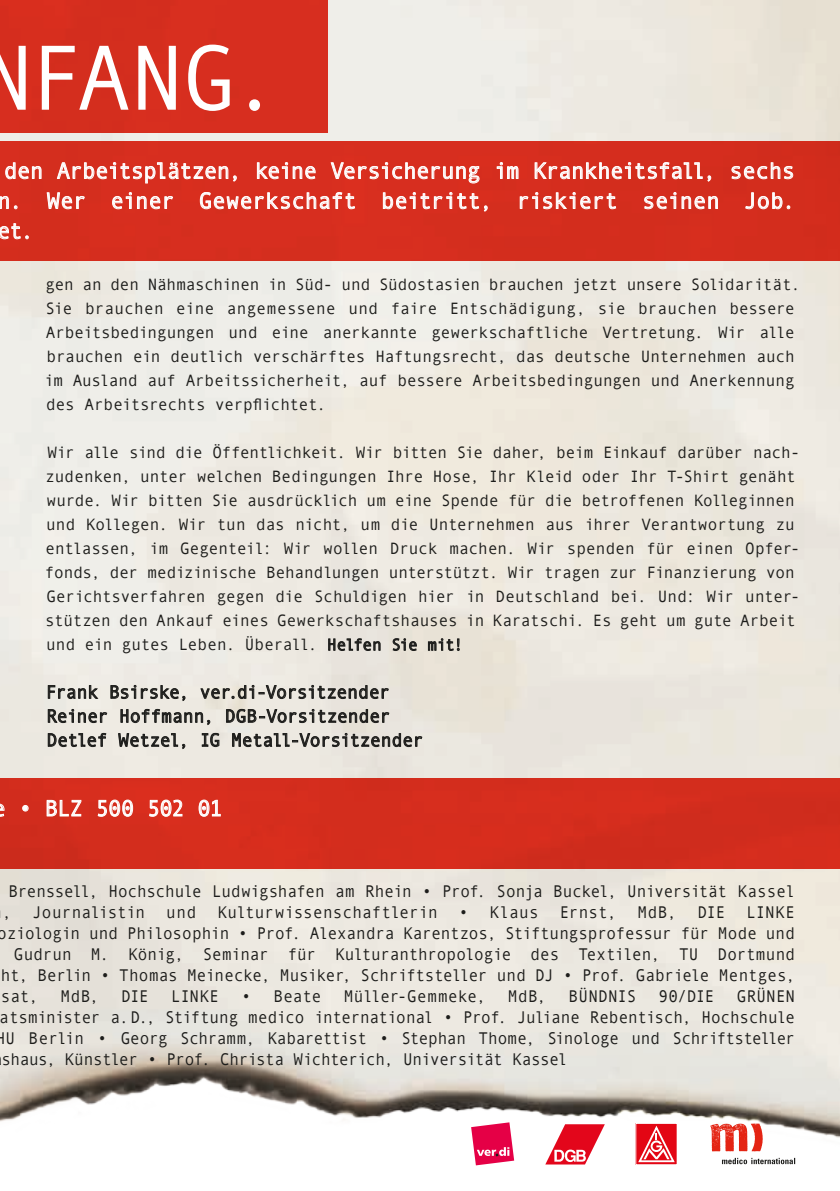
<style>
.page{position:relative;width:840px;height:1191px;background:#fff}
.page>*{position:absolute;margin:0;border:0;box-sizing:border-box;transform-origin:0 0}
.t1{font:92.6px "Andale Mono";letter-spacing:-.03em;color:#fff}
.t2{font:22.6px/30px "Andale Mono";letter-spacing:-.025em;color:#fff;text-align:justify}
.t3{font:22.6px "Andale Mono";letter-spacing:-.025em;color:#fff;scale:.96 1}
.t4{font:18.4px/24px "Andale Mono";letter-spacing:-.025em;color:#1d1d1b}
.t5{font:17px/21px "Andale Mono";letter-spacing:-.02em;color:#1d1d1b;text-align:justify;scale:.94 1}
.t6{font:17px "Andale Mono";letter-spacing:.005em;color:#1d1d1b;scale:.94 1}
.t7{font:17px "Andale Mono";letter-spacing:.015em;color:#1d1d1b;scale:.94 1}
.t8{font:16.4px/24px "Andale Mono";letter-spacing:-.015em;color:#1d1d1b}
</style>
<div class="page">
<img style="left:0;top:0;width:839px;height:1166px">
<div style="left:0;top:0;width:327px;height:133px;background:#d72e1f"></div>
<div style="left:0;top:141px;width:839px;height:119px;background:#d52e1e"></div>
<svg style="left:5px;top:162px;width:37px;height:18px"></svg>
<svg style="left:56px;top:162px;width:181px;height:22px"></svg>
<svg style="left:256px;top:162px;width:60px;height:18px"></svg>
<svg style="left:330px;top:162px;width:150px;height:22px"></svg>
<svg style="left:496px;top:162px;width:22px;height:17px"></svg>
<svg style="left:534px;top:162px;width:177px;height:20px"></svg>
<svg style="left:731px;top:162px;width:62px;height:18px"></svg>
<svg style="left:0;top:196px;width:18px;height:14px"></svg>
<svg style="left:46px;top:192px;width:39px;height:18px"></svg>
<svg style="left:112px;top:192px;width:61px;height:18px"></svg>
<svg style="left:199px;top:192px;width:156px;height:18px"></svg>
<svg style="left:382px;top:192px;width:106px;height:20px"></svg>
<svg style="left:519px;top:192px;width:97px;height:18px"></svg>
<svg style="left:644px;top:192px;width:74px;height:18px"></svg>
<svg style="left:745px;top:192px;width:45px;height:18px"></svg>
<svg style="left:0;top:223px;width:29px;height:17px"></svg>
<svg style="left:328px;top:638px;width:52px;height:13px"></svg>
<svg style="left:392px;top:638px;width:24px;height:13px"></svg>
<svg style="left:427px;top:638px;width:32px;height:13px"></svg>
<svg style="left:48px;top:685px;width:50px;height:14px"></svg>
<svg style="left:110px;top:685px;width:75px;height:16px"></svg>
<svg style="left:200px;top:685px;width:189px;height:14px;background:#aca9a3"></svg>
<svg style="left:48px;top:709px;width:59px;height:14px"></svg>
<svg style="left:120px;top:709px;width:90px;height:16px"></svg>
<svg style="left:226px;top:709px;width:163px;height:14px;background:#a4a19b"></svg>
<svg style="left:48px;top:733px;width:58px;height:14px"></svg>
<svg style="left:118px;top:733px;width:67px;height:16px"></svg>
<svg style="left:202px;top:733px;width:17px;height:14px"></svg>
<svg style="left:232px;top:732px;width:190px;height:15px;background:#aba8a2"></svg>
<svg style="left:471px;top:1122px;width:43px;height:43px"></svg>
<div style="left:529px;top:1115px;width:90px;height:56px;background:#fff"></div>
<svg style="left:545px;top:1124px;width:59px;height:40px"></svg>
<div style="left:635px;top:1123px;width:42px;height:42px;border:1px solid #fff"></div>
<svg style="left:637px;top:1123px;width:38px;height:40px;background:#ea4752"></svg>
<svg style="left:721px;top:1157px;width:73px;height:7px"></svg>
<svg style="left:710px;top:1123px;width:52px;height:28px"></svg>
<div style="left:0;top:778px;width:839px;height:90px;background:#d42d1d"></div>
<svg style="left:0;top:803px;width:5px;height:14px"></svg>
<svg style="left:22px;top:805px;width:7px;height:7px"></svg>
<svg style="left:46px;top:799px;width:36px;height:18px"></svg>
<svg style="left:97px;top:799px;width:36px;height:18px"></svg>
<svg style="left:149px;top:799px;width:34px;height:18px"></svg>
<svg style="left:198px;top:799px;width:23px;height:18px"></svg>
<h1 class="t1" style="left:-20px;top:26px;width:303px">NFANG.</h1>
<h2 class="t2" style="left:-3px;top:156px;width:799px;text-indent:7px">den Arbeitsplätzen, keine Versicherung im Krankheitsfall, sechs n. Wer einer Gewerkschaft beitritt, riskiert seinen Job. et.</h2>
<p class="t8" style="left:44px;top:272px;width:757px">gen an den Nähmaschinen in Süd- und Südostasien brauchen jetzt unsere Solidarität.<br>Sie brauchen eine angemessene und faire Entschädigung, sie brauchen bessere Arbeitsbedingungen und eine anerkannte gewerkschaftliche Vertretung. Wir alle brauchen ein deutlich verschärftes Haftungsrecht, das deutsche Unternehmen auch im Ausland auf Arbeitssicherheit, auf bessere Arbeitsbedingungen und Anerkennung des Arbeitsrechts verpflichtet.</p>
<p class="t8" style="left:45px;top:440px;width:756px">Wir alle sind die Öffentlichkeit. Wir bitten Sie daher, beim Einkauf darüber nach&shy;zudenken, unter welchen Bedingungen Ihre Hose, Ihr Kleid oder Ihr T-Shirt genäht wurde. Wir bitten Sie ausdrücklich um eine Spende für die betroffenen Kolleginnen und Kollegen. Wir tun das nicht, um die Unternehmen aus ihrer Verantwortung zu entlassen, im Gegenteil: Wir wollen Druck machen. Wir spenden für einen Opfer&shy;fonds, der medizinische Behandlungen unterstützt. Wir tragen zur Finanzierung von Gerichtsverfahren gegen die Schuldigen hier in Deutschland bei. Und: Wir unter&shy;stützen den Ankauf eines Gewerkschaftshauses in Karatschi. Es geht um gute Arbeit und ein gutes Leben. Überall. Helfen Sie mit!</p>
<p class="t4" style="left:46px;top:680px;width:378px">Frank Bsirske, ver.di-Vorsitzender<br>Reiner Hoffmann, DGB-Vorsitzender<br>Detlef Wetzel, IG Metall-Vorsitzender</p>
<h2 class="t3" style="left:19px;top:795px;width:213px">• BLZ 500 502 01</h2>
<p class="t5" style="left:9px;top:881px;width:837px">Brenssell, Hochschule Ludwigshafen am Rhein • Prof. Sonja Buckel, Universität Kassel</p>
<p class="t6" style="left:2px;top:903px;width:845px">, Journalistin und Kulturwissenschaftlerin • Klaus Ernst, MdB, DIE LINKE</p>
<p class="t5" style="left:-2px;top:923px;width:849px">oziologin und Philosophin • Prof. Alexandra Karentzos, Stiftungsprofessur für Mode und</p>
<p class="t5" style="left:14px;top:944px;width:717px">Gudrun M. König, Seminar für Kulturanthropologie des Textilen, TU</p>
<p class="t5" style="left:1px;top:944px;width:845px;text-indent:716px">Dortmund ht, Berlin • Thomas Meinecke, Musiker, Schriftsteller und DJ • Prof. Gabriele Mentges, sat,</p>
<p class="t5" style="left:61px;top:986px;width:42px">MdB,</p>
<p class="t5" style="left:121px;top:986px;width:31px">DI E</p>
<p class="t5" style="left:171px;top:986px;width:53px">LINKE</p>
<p class="t5" style="left:241px;top:986px;width:86px">• Beate</p>
<p class="t7" style="left:343px;top:987px;width:152px">Müller-Gemmeke,</p>
<p class="t5" style="left:507px;top:986px;width:42px">MdB,</p>
<p class="t5" style="left:568px;top:986px;width:32px">BÜNDNI</p>
<p class="t5" style="left:626px;top:986px;width:12px">S</p>
<p class="t5" style="left:658px;top:986px;width:61px">90/DI E</p>
<p class="t5" style="left:736px;top:986px;width:60px">GRÜNEN</p>
<p class="t5" style="left:0;top:1007px;width:846px">atsminister a. D., Stiftung medico international • Prof. Juliane Rebentisch, Hochschule</p>
<p class="t5" style="left:-4px;top:1028px;width:851px">HU Berlin • Georg Schramm, Kabarettist • Stephan Thome, Sinologe und Schriftsteller</p>
<p class="t5" style="left:2px;top:1049px;width:603px">shaus, Künstler • Prof. Christa Wichterich, Universität Kassel</p>
</div>
